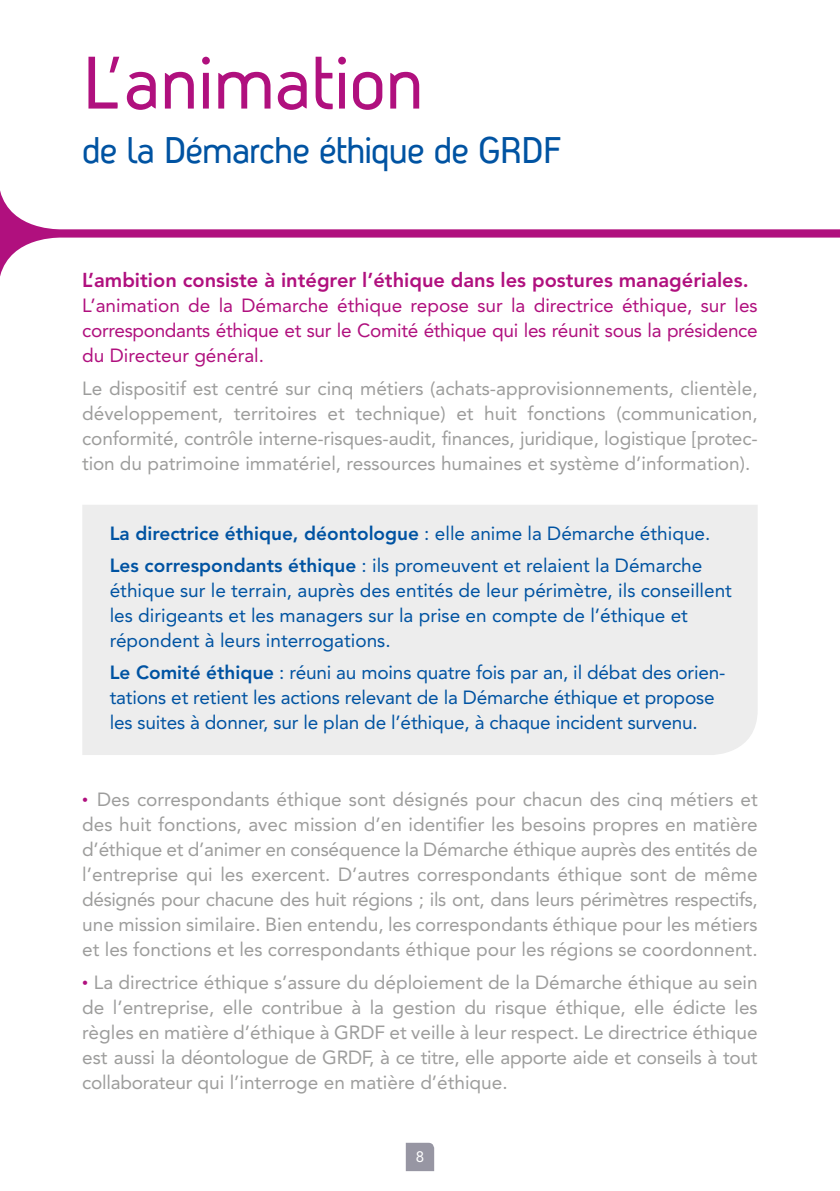
<style>
.page{position:relative;width:840px;height:1191px;background:#fff}
.page>*{position:absolute;margin:0;border:0;box-sizing:border-box;transform-origin:0 0}
.t1{font:72px "Antagometrica BT";color:#b0107e}
.t2{font:36px "Antagometrica BT";letter-spacing:-.025em;color:#0053a2}
.t3{font:800 20px "Avenir LT Std";color:#b0107e}
.t4{font:19px/25px "Avenir LT Std";color:#9d9d9c;text-align:justify}
.t5{font:19px/25px "Avenir LT Std";color:#0053a2}
.t6{font:19px/25px "Avenir LT Std";letter-spacing:-.02em;color:#b0107e;text-align:justify}
.t7{font:15.2px "Avenir LT Std";color:#fff}
.s1{font-weight:800}
.s2{font-size:12px;color:#b0107e}
</style>
<div class="page">
<svg style="left:405px;top:1142px;width:29px;height:29px"></svg>
<svg style="left:0;top:190px;width:839px;height:87px"></svg>
<div style="left:82px;top:505px;width:675px;height:250px;background:#ededed"></div>
<h1 class="t1" style="left:82px;top:40px;width:342px">L’animation</h1>
<h2 class="t2" style="left:82px;top:129px;width:480px">de la Démarche éthique de GRDF</h2>
<p class="t3" style="left:82px;top:268px;width:667px">L’ambition consiste à intégrer l’éthique dans les postures managériales.</p>
<p class="t6" style="left:82px;top:293px;width:676px">L’animation de la Démarche éthique repose sur la directrice éthique, sur les correspondants éthique et sur le Comité éthique qui les réunit sous la présidence du Directeur général.</p>
<p class="t4" style="left:82px;top:376px;width:676px">Le dispositif est centré sur cinq métiers (achats-approvisionnements, clientèle, développement, territoires et technique) et huit fonctions (communication, conformité, contrôle interne-risques-audit, finances, juridique, logistique [protec&shy;tion du patrimoine immatériel, ressources humaines et système d’information).</p>
<p class="t5" style="left:110px;top:518px;width:602px;line-height:32px"><span class="s1">La directrice éthique, déontologue</span> : elle anime la Démarche éthique.<br><span class="s1">Les correspondants éthique</span> : ils promeuvent et relaient la Démarche</p>
<p class="t5" style="left:110px;top:578px;width:623px">éthique sur le terrain, auprès des entités de leur périmètre, ils conseillent les dirigeants et les managers sur la prise en compte de l’éthique et répondent à leurs interrogations.</p>
<p class="t5" style="left:110px;top:660px;width:617px"><span class="s1">Le Comité éthique</span> : réuni au moins quatre fois par an, il débat des orien&shy;tations et retient les actions relevant de la Démarche éthique et propose les suites à donner, sur le plan de l’éthique, à chaque incident survenu.</p>
<p class="t4" style="left:82px;top:786px;width:676px"><span class="s2">•</span> Des correspondants éthique sont désignés pour chacun des cinq métiers et des huit fonctions, avec mission d’en identifier les besoins propres en matière d’éthique et d’animer en conséquence la Démarche éthique auprès des entités de l’entreprise qui les exercent. D’autres correspondants éthique sont de même désignés pour chacune des huit régions ; ils ont, dans leurs périmètres respectifs, une mission similaire. Bien entendu, les correspondants éthique pour les métiers et les fonctions et les correspondants éthique pour les régions se coordonnent.</p>
<p class="t4" style="left:82px;top:969px;width:676px"><span class="s2">•</span> La directrice éthique s’assure du déploiement de la Démarche éthique au sein de l’entreprise, elle contribue à la gestion du risque éthique, elle édicte les règles en matière d’éthique à GRDF et veille à leur respect. Le directrice éthique est aussi la déontologue de GRDF, à ce titre, elle apporte aide et conseils à tout collaborateur qui l’interroge en matière d’éthique.</p>
<p class="t7" style="left:415px;top:1147px;width:10px">8</p>
</div>
